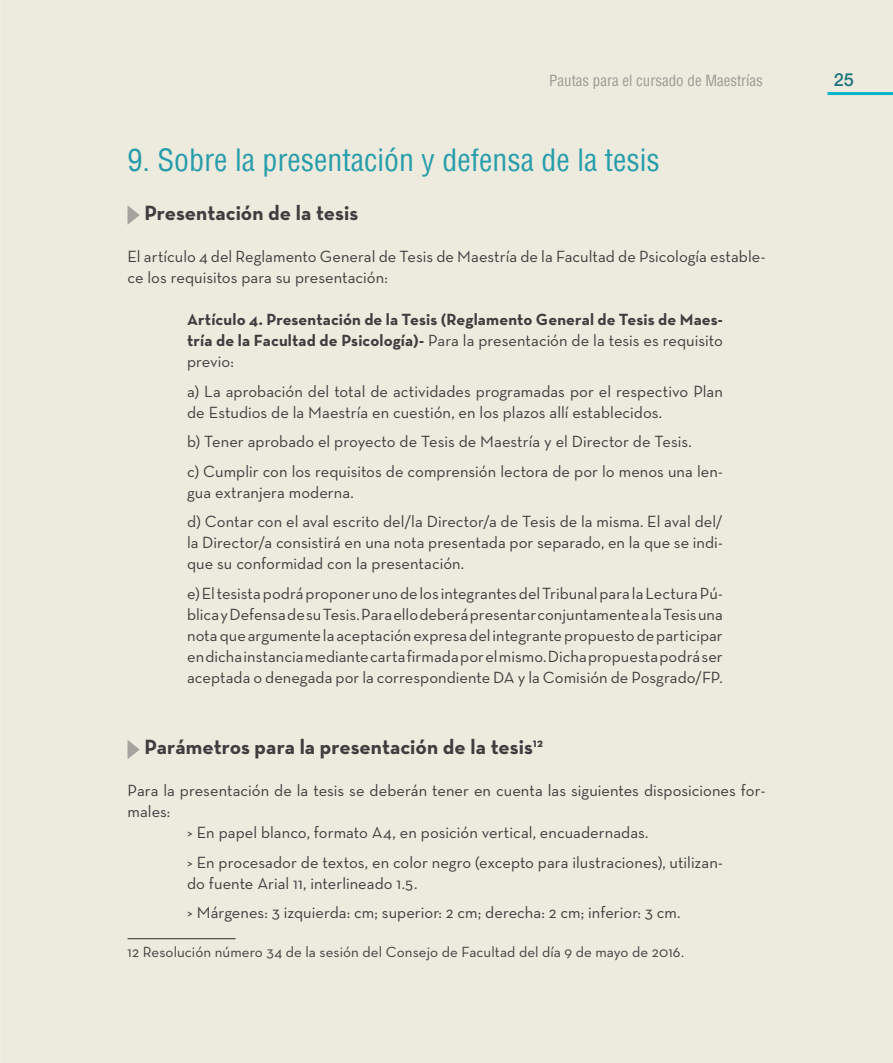
<style>
.page{position:relative;width:893px;height:1063px;background:#fff}
.page>*{position:absolute;margin:0;border:0;box-sizing:border-box;transform-origin:0 0}
.Titulo{font:condensed 30px "Helvetica";color:#269daa}
.subtitulo{font:700 21px "Neutra Text";color:#3e3e3f}
.t1{font:500 18px "Helvetica Neue LT Std";color:#1e757d}
.viñetas_o_letras{font:16.5px/21px "Neutra Text";color:#3e3e3f}
.Parrafo{font:16.5px/21px "Neutra Text";color:#3e3e3f}
.viñetas_o_letras-2{font:700 16.5px/21px "Neutra Text";letter-spacing:.005em;color:#3e3e3f;text-align:justify}
.nota_al_pie{font:15px "Neutra Text";letter-spacing:.005em;color:#3e3e3f}
.t2{font:condensed 15px "Helvetica";color:#9a9b96}
.s1{font-weight:400}
</style>
<div class="page">
<div style="left:1px;top:0;width:892px;height:1063px;background:#edeade"></div>
<hr style="left:827px;top:92px;width:66px;height:3px;background:#07b5c9">
<svg style="left:0;top:0;width:1px;height:1063px"></svg>
<hr style="left:128px;top:938px;width:108px;height:1px;background:#3e3e3f">
<svg style="left:128px;top:740px;width:12px;height:19px"></svg>
<svg style="left:128px;top:205px;width:12px;height:20px"></svg>
<p class="t2" style="left:549px;top:71px;width:215px">Pautas para el cursado de Maestrías</p>
<p class="t1" style="left:834px;top:69px;width:22px">25</p>
<p class="Titulo" style="left:128px;top:141px;width:534px">9. Sobre la presentación y defensa de la tesis</p>
<p class="subtitulo" style="left:128px;top:200px;width:232px">&gt; Presentación de la tesis</p>
<p class="Parrafo" style="left:128px;top:246px;width:639px">El artículo 4 del Reglamento General de Tesis de Maestría de la Facultad de Psicología estable&shy;ce los requisitos para su presentación:</p>
<p class="viñetas_o_letras-2" style="left:187px;top:309px;width:537px">Artículo 4. Presentación de la Tesis (Reglamento General de Tesis de Maes&shy;tría de la Facultad de Psicología)- <span class="s1">Para la presentación de la tesis es requisito previo:</span></p>
<p class="viñetas_o_letras" style="left:187px;top:380px;width:537px">a) La aprobación del total de actividades programadas por el respectivo Plan de Estudios de la Maestría en cuestión, en los plazos allí establecidos.</p>
<p class="viñetas_o_letras" style="left:187px;top:431px;width:506px">b) Tener aprobado el proyecto de Tesis de Maestría y el Director de Tesis.</p>
<p class="viñetas_o_letras" style="left:187px;top:460px;width:537px">c) Cumplir con los requisitos de comprensión lectora de por lo menos una len&shy;gua extranjera moderna.</p>
<p class="viñetas_o_letras" style="left:187px;top:511px;width:537px;text-align:justify">d) Contar con el aval escrito del/la Director/a de Tesis de la misma. El aval del/ la Director/a consistirá en una nota presentada por separado, en la que se indi&shy;que su conformidad con la presentación.</p>
<p class="viñetas_o_letras" style="left:187px;top:582px;width:537px;text-align:justify">e) El tesista podrá proponer uno de los integrantes del Tribunal para la Lectura Pú&shy;blica y Defensa de su Tesis. Para ello deberá presentar conjuntamente a la Tesis una nota que argumente la aceptación expresa del integrante propuesto de participar en dicha instancia mediante carta firmada por el mismo. Dicha propuesta podrá ser aceptada o denegada por la correspondiente DA y la Comisión de Posgrado/FP.</p>
<p class="subtitulo" style="left:128px;top:734px;width:417px">&gt; Parámetros para la presentación de la tesis<sup>12</sup></p>
<p class="Parrafo" style="left:128px;top:780px;width:639px">Para la presentación de la tesis se deberán tener en cuenta las siguientes disposiciones for&shy;males:</p>
<p class="viñetas_o_letras" style="left:187px;top:822px;width:463px">&gt; En papel blanco, formato A4, en posición vertical, encuadernadas.</p>
<p class="viñetas_o_letras" style="left:187px;top:851px;width:537px">&gt; En procesador de textos, en color negro (excepto para ilustraciones), utilizan&shy;do fuente Arial 11, interlineado 1.5.</p>
<p class="viñetas_o_letras" style="left:187px;top:902px;width:495px">&gt; Márgenes: 3 izquierda: cm; superior: 2 cm; derecha: 2 cm; inferior: 3 cm.</p>
<p class="nota_al_pie" style="left:128px;top:943px;width:558px">12 Resolución número 34 de la sesión del Consejo de Facultad del día 9 de mayo de 2016.</p>
</div>
